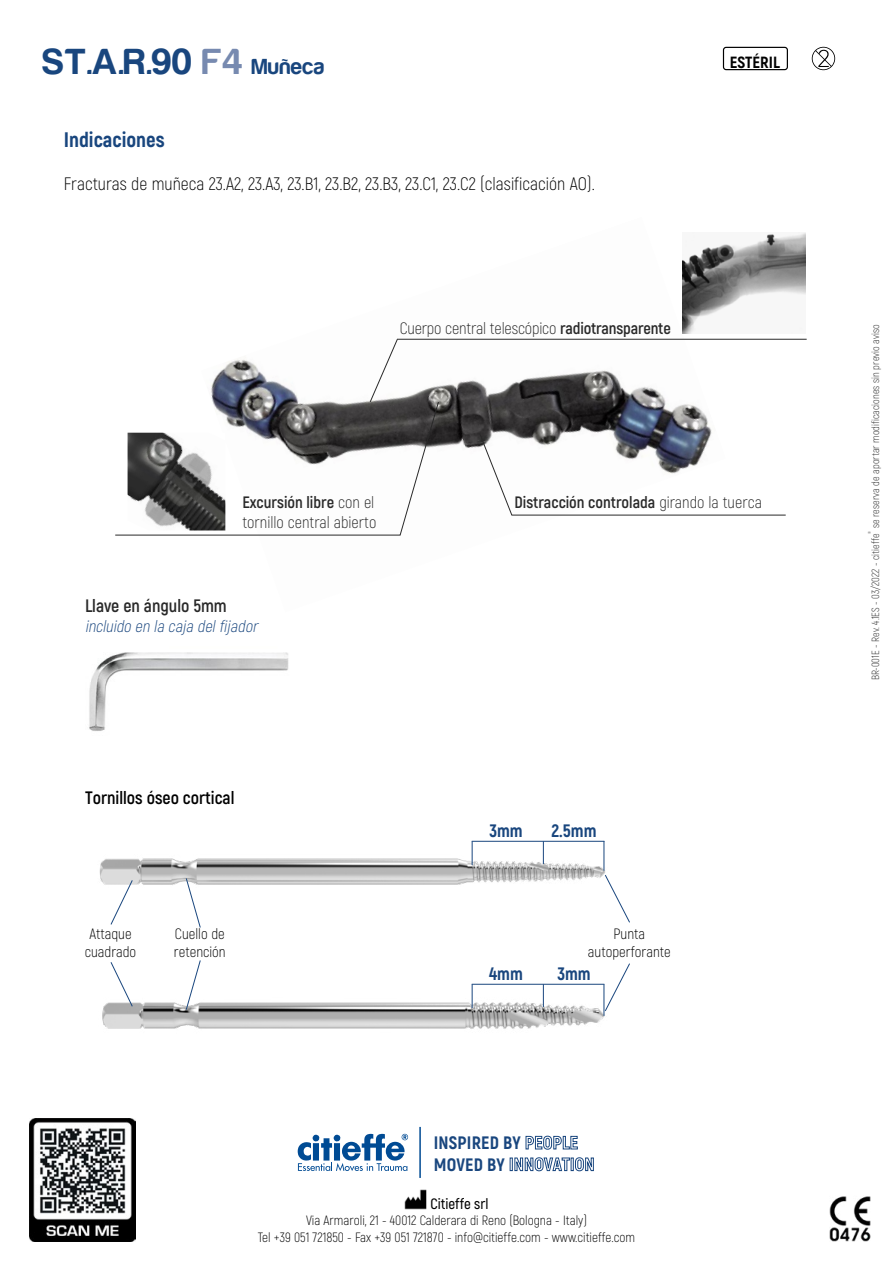
<style>
.page{position:relative;width:893px;height:1263px;background:#fff}
.page>*{position:absolute;margin:0;border:0;box-sizing:border-box;transform-origin:0 0}
.t1{font:37.5px "Harabara";color:#19467e}
.t2{font:800 21px "Akrobat";color:#19467e}
.t3{font:300 18px "Akrobat";color:#000}
.t4{font:800 18px/21.6px "Akrobat";letter-spacing:.01em;color:#19467e}
.t5{font:700 18px "Akrobat";color:#000}
.t6{font:700 18px "Akrobat";color:#292929}
.t7{font:300 16.5px/19.8px "Akrobat";letter-spacing:-.01em;color:#292929}
.t8{font:700 16.5px "Akrobat";color:#292929}
.t9{font:italic 300 16.5px "Akrobat";color:#19467e}
.t10{font:800 16.2px "Akrobat";color:#000}
.t11{font:300 15px/18px "Akrobat";color:#000;text-align:center}
.t12{font:600 15px "Akrobat";color:#000}
.t13{font:300 13.5px/16.5px "Akrobat";color:#000;text-align:center}
.t14{font:300 10.5px "Akrobat";color:#292929}
.t15{font:300 6.15px "Akrobat";color:#292929}
.s1{color:#778ab0}
.s2{font-size:22.5px}
.s3{font-weight:700}
.s4{font-weight:300}
</style>
<div class="page">
<img style="left:439px;top:338px;width:287px;height:110px">
<img style="left:682px;top:232px;width:124px;height:102px">
<svg style="left:479px;top:433px;width:307px;height:83px"></svg>
<hr style="left:397px;top:339px;width:410px;height:1px;background:#292929">
<svg style="left:115px;top:338px;width:324px;height:198px"></svg>
<img style="left:89px;top:652px;width:200px;height:79px">
<img style="left:102px;top:998px;width:503px;height:31px">
<svg style="left:604px;top:963px;width:26px;height:48px"></svg>
<img style="left:99px;top:854px;width:506px;height:31px">
<svg style="left:472px;top:842px;width:1px;height:23px"></svg>
<svg style="left:543px;top:842px;width:1px;height:22px"></svg>
<hr style="left:604px;top:841px;width:1px;height:30px;background:#19467e">
<hr style="left:472px;top:841px;width:132px;height:1px;background:#19467e">
<svg style="left:472px;top:985px;width:1px;height:23px"></svg>
<svg style="left:543px;top:985px;width:1px;height:22px"></svg>
<hr style="left:604px;top:984px;width:1px;height:32px;background:#19467e">
<hr style="left:472px;top:984px;width:132px;height:1px;background:#19467e">
<svg style="left:185px;top:960px;width:16px;height:50px"></svg>
<svg style="left:110px;top:962px;width:23px;height:45px"></svg>
<svg style="left:110px;top:879px;width:23px;height:46px"></svg>
<svg style="left:185px;top:877px;width:16px;height:51px"></svg>
<svg style="left:604px;top:874px;width:26px;height:49px"></svg>
<img style="left:405px;top:1189px;width:21px;height:20px">
<img style="left:829px;top:1196px;width:42px;height:45px">
<svg style="left:298px;top:1134px;width:110px;height:37px"></svg>
<hr style="left:419px;top:1127px;width:2px;height:51px;background:#004b94">
<svg style="left:812px;top:47px;width:23px;height:23px"></svg>
<div style="left:723px;top:47px;width:65px;height:23px;border:1px solid #000;border-radius:3px"></div>
<img style="left:30px;top:1118px;width:106px;height:124px">
<h1 class="t1" style="left:43px;top:43px;width:283px">ST.A.R.90 <span class="s1">F4</span> <span class="s2">Muñeca</span></h1>
<p class="t10" style="left:730px;top:52px;width:52px">ESTÉRIL</p>
<h2 class="t2" style="left:64px;top:126px;width:102px">Indicaciones</h2>
<h3 class="t3" style="left:64px;top:173px;width:533px">Fracturas de muñeca 23.A2, 23.A3, 23.B1, 23.B2, 23.B3, 23.C1, 23.C2 (clasificación AO).</h3>
<p class="t7" style="left:400px;top:318px;width:273px">Cuerpo central telescópico <span class="s3">radiotransparente</span></p>
<p class="t7" style="left:242px;top:493px;width:135px"><span class="s3">Excursión libre</span> con el tornillo central abierto</p>
<p class="t8" style="left:514px;top:492px;width:249px">Distracción controlada <span class="s4">girando la tuerca</span></p>
<h3 class="t6" style="left:85px;top:594px;width:143px">Llave en ángulo 5mm</h3>
<p class="t9" style="left:85px;top:616px;width:178px">incluido en la caja delfijador</p>
<h3 class="t5" style="left:85px;top:787px;width:151px">Tornillos óseo cortical</h3>
<p class="t11" style="left:85px;top:925px;width:53px">Attaque cuadrado</p>
<p class="t11" style="left:174px;top:925px;width:53px;text-align:left">Cuello de retención</p>
<h3 class="t4" style="left:489px;top:820px;width:35px">3mm</h3>
<h3 class="t4" style="left:552px;top:820px;width:46px">2.5mm</h3>
<p class="t11" style="left:588px;top:925px;width:84px">Punta autoperforante</p>
<h3 class="t4" style="left:489px;top:963px;width:35px">4mm</h3>
<h3 class="t4" style="left:557px;top:963px;width:35px">3mm</h3>
<h3 class="t4" style="left:434px;top:1132px;width:162px">INSPIRED BY PEOPLE<br>MOVED BY INNOVATION</h3>
<p class="t12" style="left:430px;top:1194px;width:60px">Citieffe srl</p>
<p class="t13" style="left:258px;top:1212px;width:379px">Via Armaroli, 21 - 40012 Calderara di Reno (Bologna - Italy)<br>Tel +39 051 721850 - Fax +39 051 721870 - info@citieffe.com - www.citieffe.com</p>
<p class="t14" style="left:869px;top:528px;width:205px;rotate:-90deg">se reserva de aportar modificaciones sin previo aviso</p>
<p class="t15" style="left:867px;top:534px;width:4px;rotate:-90deg">®</p>
<p class="t14" style="left:869px;top:680px;width:148px;rotate:-90deg">BR-001E - Rev. 4.1ES - 03/2022 - citieffe</p>
</div>
